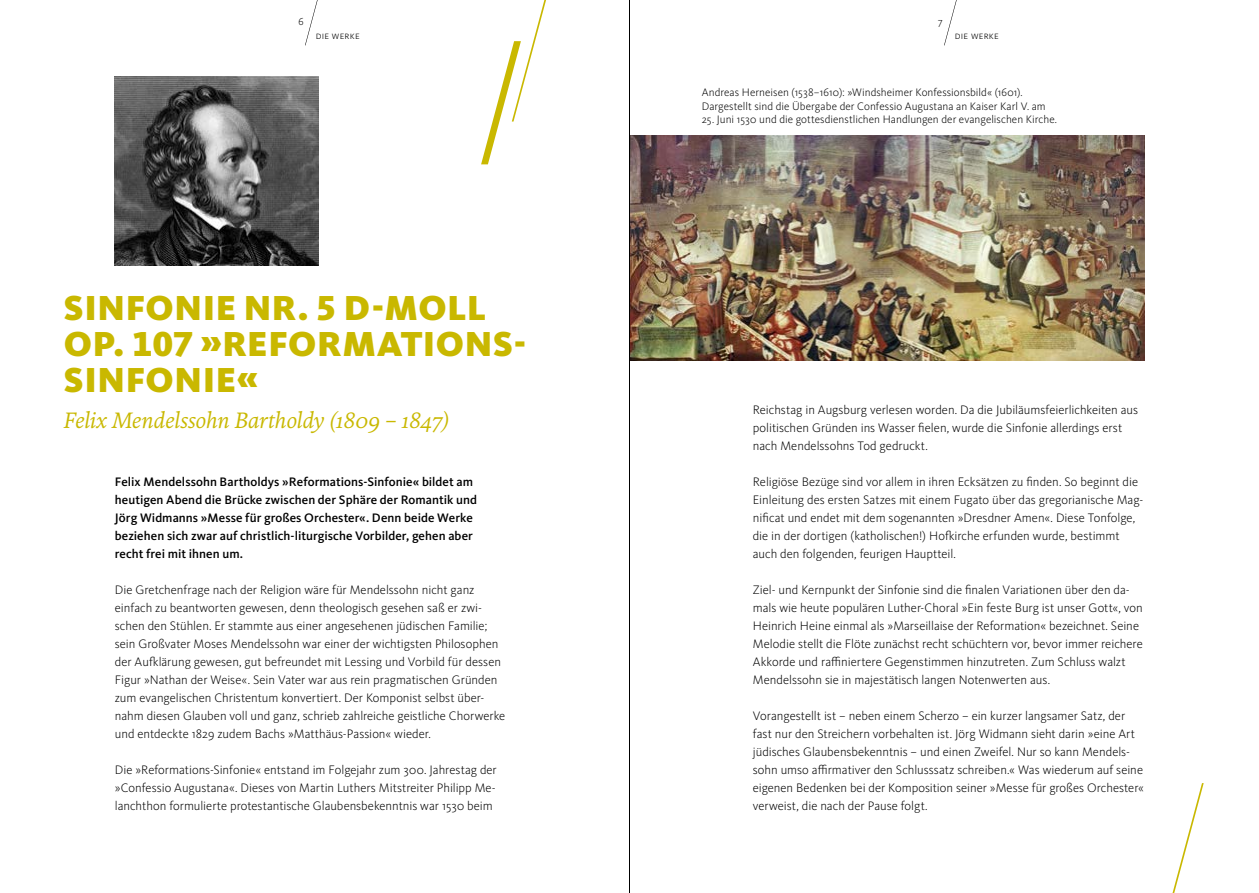
<style>
.page{position:relative;width:1259px;height:893px;background:#fff}
.page>*{position:absolute;margin:0;border:0;box-sizing:border-box;transform-origin:0 0}
.Headline_Senf{font:900 36px/36px "WDR Sans";letter-spacing:.015em;color:#c9b800}
.Subline_Senf{font:italic 22.5px "WDR Serif";letter-spacing:-.01em;color:#c9b800}
.Fließtext{font:300 12.75px/18px "WDR Sans";color:#000}
.Anleser{font:500 12.75px/18px "WDR Sans";color:#000}
.Bildunterschrift{font:300 11.25px "WDR Sans";letter-spacing:.005em;color:#000}
.Rubrik{font:300 10.5px "WDR Sans";letter-spacing:.03em;color:#000}
</style>
<div class="page">
<svg style="left:944px;top:0;width:13px;height:45px"></svg>
<svg style="left:305px;top:0;width:13px;height:45px"></svg>
<svg style="left:481px;top:0;width:65px;height:164px"></svg>
<svg style="left:1172px;top:783px;width:31px;height:110px"></svg>
<img style="left:115px;top:77px;width:204px;height:189px">
<img style="left:630px;top:135px;width:514px;height:225px">
<hr style="left:629px;top:0;width:1px;height:893px;background:#000">
<p class="Rubrik" style="left:298px;top:15px;width:7px">6</p>
<p class="Rubrik" style="left:938px;top:15px;width:6px">7</p>
<p class="Rubrik" style="left:316px;top:29px;width:46px">die werke</p>
<p class="Rubrik" style="left:955px;top:29px;width:46px">die werke</p>
<p class="Bildunterschrift" style="left:702px;top:86px;width:322px">Andreas Herneisen (1538–1610): »Windsheimer Konfessionsbild« (1601).</p>
<p class="Bildunterschrift" style="left:702px;top:99px;width:345px">Dargestellt sind die Übergabe der Confessio Augustana an Kaiser Karl V. am</p>
<p class="Bildunterschrift" style="left:702px;top:113px;width:357px">25. Juni 1530 und die gottesdienstlichen Handlungen der evangelischen Kirche.</p>
<p class="Headline_Senf" style="left:64px;top:290px;width:464px">SINFONIE NR. 5 D-MOLL<br>OP. 107 »REFORMATIONS-<br>SINFONIE«</p>
<p class="Subline_Senf" style="left:64px;top:407px;width:387px">Felix Mendelssohn Bartholdy (1809 – 1847)</p>
<p class="Fließtext" style="left:753px;top:401px;width:387px">Reichstag in Augsburg verlesen worden. Da die Jubiläumsfeierlichkeiten aus politischen Gründen ins Wasser fielen, wurde die Sinfonie allerdings erst nach Mendelssohns Tod gedruckt.</p>
<p class="Fließtext" style="left:753px;top:473px;width:392px">Religiöse Bezüge sind vor allem in ihren Ecksätzen zu finden. So beginnt die Einleitung des ersten Satzes mit einem Fugato über das gregorianische Mag&shy;nificat und endet mit dem sogenannten »Dresdner Amen«. Diese Tonfolge, die in der dortigen (katholischen!) Hofkirche erfunden wurde, bestimmt auch den folgenden, feurigen Hauptteil.</p>
<p class="Fließtext" style="left:753px;top:581px;width:391px">Ziel- und Kernpunkt der Sinfonie sind die finalen Variationen über den da&shy;mals wie heute populären Luther-Choral »Ein feste Burg ist unser Gott«, von Heinrich Heine einmal als »Marseillaise der Reformation« bezeichnet. Seine Melodie stellt die Flöte zunächst recht schüchtern vor, bevor immer reichere Akkorde und raffiniertere Gegenstimmen hinzutreten. Zum Schluss walzt Mendelssohn sie in majestätisch langen Notenwerten aus.</p>
<p class="Fließtext" style="left:753px;top:707px;width:392px">Vorangestellt ist – neben einem Scherzo – ein kurzer langsamer Satz, der fast nur den Streichern vorbehalten ist. Jörg Widmann sieht darin »eine Art jüdisches Glaubensbekenntnis – und einen Zweifel. Nur so kann Mendels&shy;sohn umso affirmativer den Schlusssatz schreiben.« Was wiederum auf seine eigenen Bedenken bei der Komposition seiner »Messe für großes Orchester« verweist, die nach der Pause folgt.</p>
<p class="Anleser" style="left:115px;top:473px;width:364px">Felix Mendelssohn Bartholdys »Reformations-Sinfonie« bildet am heutigen Abend die Brücke zwischen der Sphäre der Romantik und Jörg Widmanns »Messe für großes Orchester«. Denn beide Werke beziehen sich zwar auf christlich-liturgische Vorbilder, gehen aber recht frei mit ihnen um.</p>
<p class="Fließtext" style="left:115px;top:581px;width:392px">Die Gretchenfrage nach der Religion wäre für Mendelssohn nicht ganz einfach zu beantworten gewesen, denn theologisch gesehen saß er zwi&shy;schen den Stühlen. Er stammte aus einer angesehenen jüdischen Familie; sein Großvater Moses Mendelssohn war einer der wichtigsten Philosophen der Aufklärung gewesen, gut befreundet mit Lessing und Vorbild für dessen Figur »Nathan der Weise«. Sein Vater war aus rein pragmatischen Gründen zum evangelischen Christentum konvertiert. Der Komponist selbst über&shy;nahm diesen Glauben voll und ganz, schrieb zahlreiche geistliche Chorwerke und entdeckte 1829 zudem Bachs »Matthäus-Passion« wieder.</p>
<p class="Fließtext" style="left:115px;top:761px;width:383px;text-align:justify">Die »Reformations-Sinfonie« entstand im Folgejahr zum 300. Jahrestag der »Confessio Augustana«. Dieses von Martin Luthers Mitstreiter Philipp Me&shy;lanchthon formulierte protestantische Glaubensbekenntnis war 1530 beim</p>
</div>
